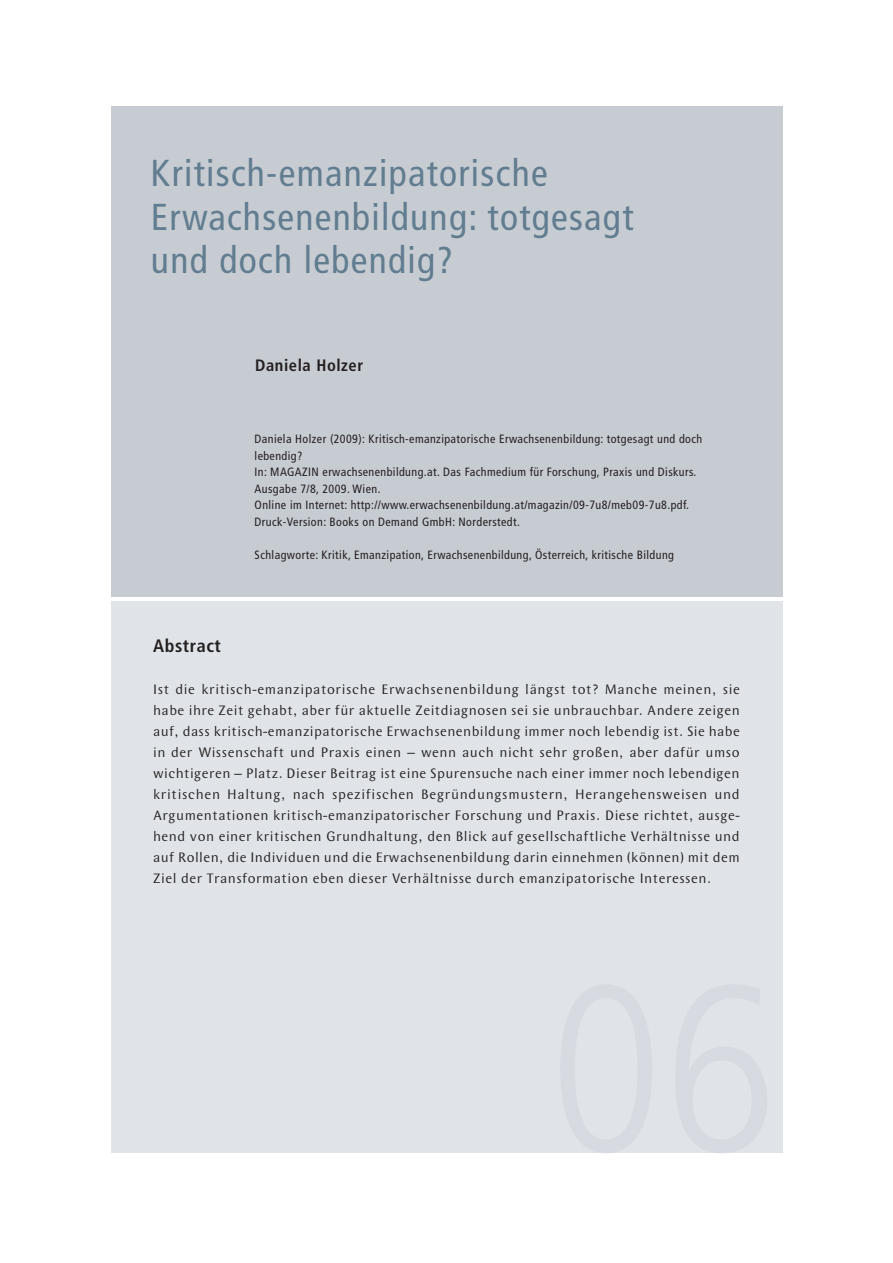
<style>
.page{position:relative;width:893px;height:1263px;background:#fff}
.page>*{position:absolute;margin:0;border:0;box-sizing:border-box;transform-origin:0 0}
.t1{font:condensed 37.5px/43.5px "Frutiger LT Std";letter-spacing:.035em;color:#617d8f}
.t2{font:700 condensed 18px "Frutiger LT Std";letter-spacing:.035em;color:#231f20}
.t3{font:700 condensed 16.5px "Frutiger LT Std";letter-spacing:.035em;color:#231f20}
.Abstract{font:14.25px/21px "Wunderlich";letter-spacing:.035em;color:#231f20;text-align:justify}
.t4{font:condensed 12px/16.5px "Frutiger LT Std";letter-spacing:.035em;color:#231f20}
</style>
<div class="page">
<div style="left:111px;top:601px;width:671px;height:551px;background:#e0e4e8"></div>
<div style="left:111px;top:106px;width:671px;height:490px;background:#c7ccd3"></div>
<p class="t1" style="left:151px;top:152px;width:484px">Kritisch-emanzipatorische<br>Erwachsenenbildung: totgesagt und doch lebendig?</p>
<p class="t3" style="left:255px;top:356px;width:110px">Daniela Holzer</p>
<p class="t4" style="left:255px;top:431px;width:449px">Daniela Holzer (2009): Kritisch-emanzipatorische Erwachsenenbildung: totgesagt und doch lebendig?</p>
<p class="t4" style="left:255px;top:464px;width:443px">In: MAGAZIN erwachsenenbildung.at. Das Fachmedium für Forschung, Praxis und Diskurs.</p>
<p class="t4" style="left:255px;top:481px;width:127px">Ausgabe 7/8, 2009. Wien.</p>
<p class="t4" style="left:255px;top:497px;width:436px">Online im Internet: http://www.erwachsenenbildung.at/magazin/09-7u8/meb09-7u8.pdf.<br>Druck-Version: Books on Demand GmbH: Norderstedt.</p>
<p class="t4" style="left:255px;top:547px;width:421px">Schlagworte: Kritik, Emanzipation, Erwachsenenbildung, Österreich, kritische Bildung</p>
<p class="t2" style="left:153px;top:635px;width:69px">Abstract</p>
<p class="Abstract" style="left:153px;top:679px;width:588px">Ist die kritisch-emanzipatorische Erwachsenenbildung längst tot? Manche meinen, sie habe ihre Zeit gehabt, aber für aktuelle Zeitdiagnosen sei sie unbrauchbar. Andere zeigen auf, dass kritisch-emanzipatorische Erwachsenenbildung immer noch lebendig ist. Sie habe in der Wissenschaft und Praxis einen – wenn auch nicht sehr großen, aber dafür umso wichtigeren – Platz. Dieser Beitrag ist eine Spurensuche nach einer immer noch lebendigen kritischen Haltung, nach spezifischen Begründungsmustern, Herangehensweisen und Argumentationen kritisch-emanzipatorischer Forschung und Praxis. Diese richtet, ausge&shy;hend von einer kritischen Grundhaltung, den Blick auf gesellschaftliche Verhältnisse und auf Rollen, die Individuen und die Erwachsenenbildung darin einnehmen (können) mit dem Ziel der Transformation eben dieser Verhältnisse durch emanzipatorische Interessen.</p>
</div>
